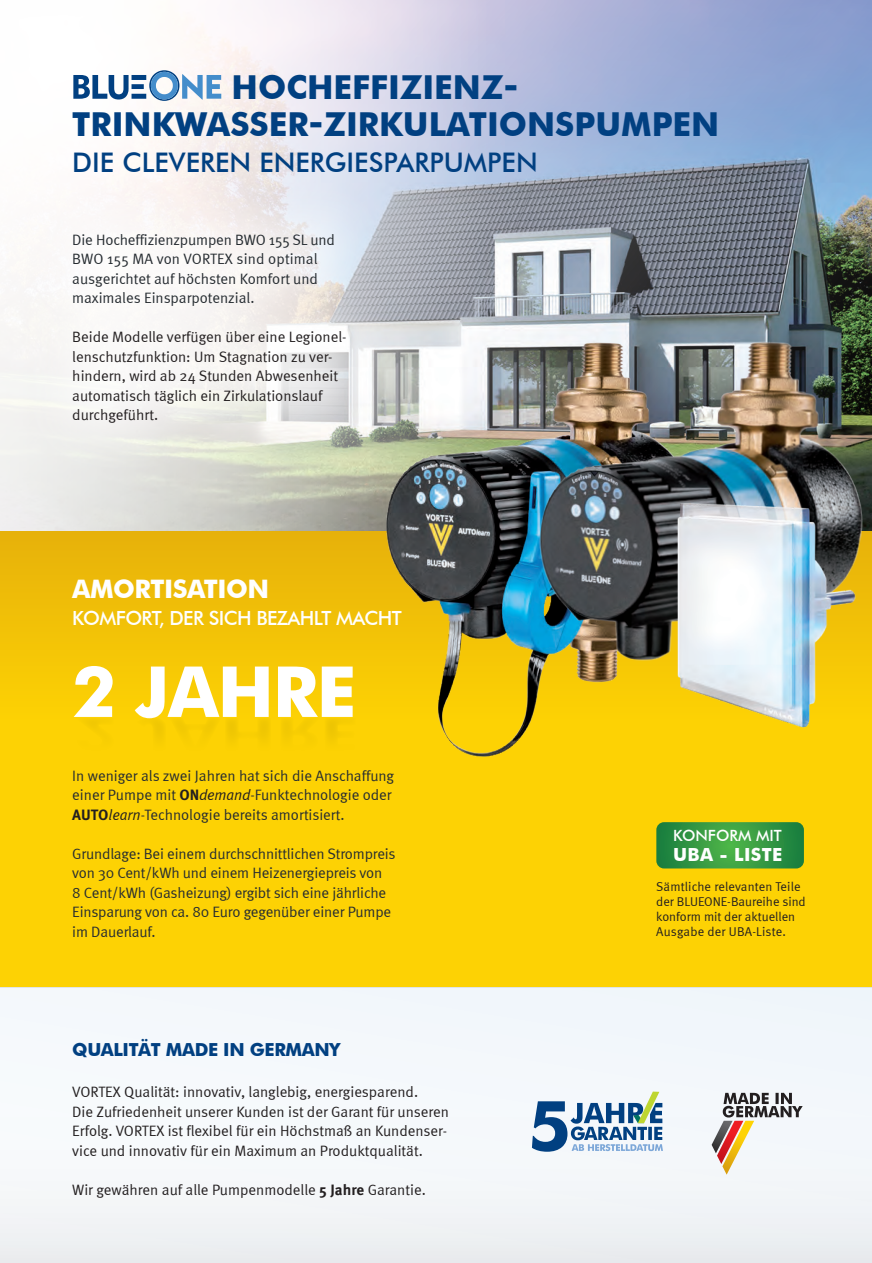
<style>
.page{position:relative;width:872px;height:1263px;background:#fff}
.page>*{position:absolute;margin:0;border:0;box-sizing:border-box;transform-origin:0 0}
.t1{font:700 70.5px "Futura BT";letter-spacing:-.02em;color:#fff}
.t2{font:700 33px/37.5px "Futura BT";color:#014081}
.t3{font:500 27px "Futura BT";color:#014081}
.t4{font:700 25.5px "Futura BT";letter-spacing:-.02em;color:#fff}
.t5{font:500 19.5px "Futura BT";letter-spacing:-.03em;color:#fff}
.t6{font:700 18px "Futura BT";letter-spacing:-.02em;color:#014081}
.t7{font:700 18px "Futura BT";letter-spacing:.02em;color:#fff}
.t8{font:500 15.45px "Futura BT";color:#fff}
.t9{font:15px/19.5px "Meta Normal";letter-spacing:-.01em;color:#262c31}
.t10{font:15px/19.5px "Meta Normal";color:#231f20}
.t11{font:12.75px/15px "Meta Normal";color:#231f20}
.s1{font-family:"Meta Pro";font-weight:700;color:#231f20}
.s2{font-style:italic;color:#231f20}
.s3{font-family:"Meta Pro";font-weight:700}
</style>
<div class="page">
<img style="left:492px;top:0;width:379px;height:326px">
<svg style="left:0;top:0;width:492px;height:531px"></svg>
<div style="left:0;top:986px;width:872px;height:277px;background:#f3f7fb"></div>
<hr style="left:0;top:986px;width:872px;height:1px;background:#cdcfce">
<svg style="left:532px;top:1091px;width:131px;height:61px"></svg>
<svg style="left:711px;top:1093px;width:91px;height:82px"></svg>
<div style="left:0;top:531px;width:872px;height:455px;background:linear-gradient(to bottom,#eebc08,#ffda02)"></div>
<svg style="left:75px;top:717px;width:280px;height:35px;background:#facf03"></svg>
<svg style="left:73px;top:70px;width:148px;height:31px"></svg>
<div style="left:13px;top:174px;width:390px;height:307px;background:#fff;opacity:.75"></div>
<img style="left:371px;top:330px;width:332px;height:439px">
<img style="left:521px;top:322px;width:351px;height:385px">
<img style="left:638px;top:482px;width:218px;height:263px">
<svg style="left:871px;top:0;width:1px;height:395px"></svg>
<svg style="left:656px;top:822px;width:148px;height:46px;background:#359742"></svg>
<h2 class="t2" style="left:72px;top:68px;width:648px;text-indent:159px">HOCHEFFIZIENZ-<br>TRINKWASSER-ZIRKULATIONSPUMPEN</h2>
<h3 class="t3" style="left:72px;top:146px;width:467px">DIE CLEVEREN ENERGIESPARPUMPEN</h3>
<p class="t9" style="left:72px;top:230px;width:264px">Die Hocheffizienzpumpen BWO 155 SL und BWO 155 MA von VORTEX sind optimal ausgerichtet auf höchsten Komfort und maximales Einsparpotenzial.</p>
<p class="t10" style="left:72px;top:327px;width:276px">Beide Modelle verfügen über eine Legionel&shy;lenschutzfunktion: Um Stagnation zu ver&shy;hindern, wird ab 24 Stunden Abwesenheit automatisch täglich ein Zirkulationslauf durchgeführt.</p>
<h3 class="t4" style="left:72px;top:573px;width:198px">AMORTISATION</h3>
<h3 class="t5" style="left:72px;top:606px;width:331px">KOMFORT, DER SICH BEZAHLT MACHT</h3>
<h1 class="t1" style="left:72px;top:649px;width:285px">2 JAHRE</h1>
<p class="t9" style="left:72px;top:766px;width:323px">In weniger als zwei Jahren hat sich die Anschaffung einer Pumpe mit <span class="s1">ON</span><span class="s2">demand</span>-Funktechnologie oder<br><span class="s1">AUTO</span><span class="s2">learn</span>-Technologie bereits amortisiert.</p>
<p class="t9" style="left:72px;top:844px;width:325px">Grundlage: Bei einem durchschnittlichen Strompreis von 30 Cent/kWh und einem Heizenergiepreis von<br>8 Cent/kWh (Gasheizung) ergibt sich eine jährliche Einsparung von ca. 80 Euro gegenüber einer Pumpe im Dauerlauf.</p>
<p class="t6" style="left:72px;top:1038px;width:269px">QUALITÄT MADE IN GERMANY</p>
<p class="t10" style="left:72px;top:1082px;width:378px">VORTEX Qualität: innovativ, langlebig, energiesparend.<br>Die Zufriedenheit unserer Kunden ist der Garant für unseren Erfolg. VORTEX ist flexibel für ein Höchstmaß an Kundenser&shy;vice und innovativ für ein Maximum an Produktqualität.</p>
<p class="t10" style="left:72px;top:1180px;width:355px">Wir gewähren auf alle Pumpenmodelle <span class="s3">5 Jahre</span> Garantie.</p>
<p class="t8" style="left:673px;top:826px;width:110px">KONFORM MIT</p>
<p class="t7" style="left:673px;top:843px;width:111px">UBA - LISTE</p>
<p class="t11" style="left:656px;top:879px;width:151px">Sämtliche relevanten Teile der BLUEONE-Baureihe sind konform mit der aktuellen<br>Ausgabe der UBA-Liste.</p>
</div>
